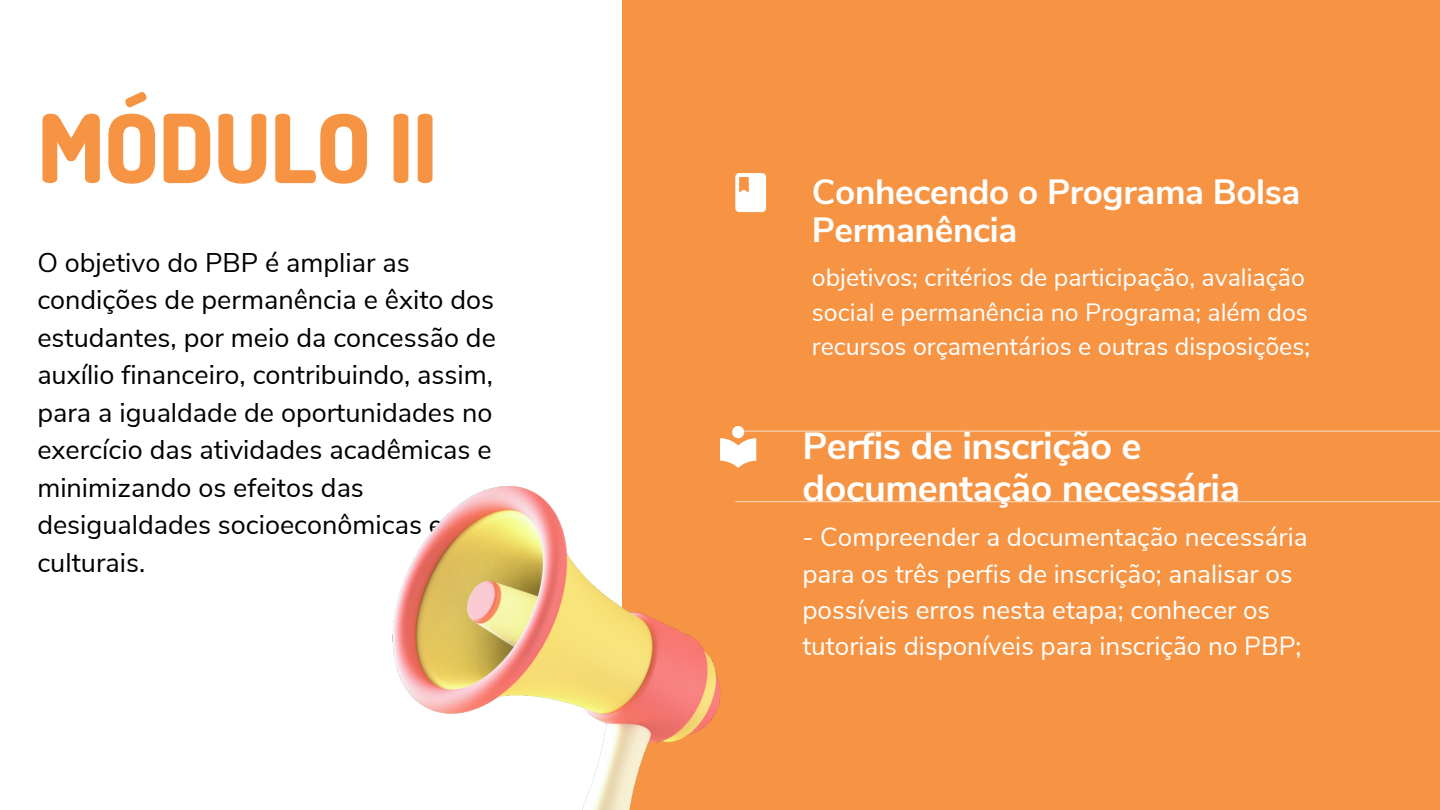
<style>
.page{position:relative;width:1440px;height:810px;background:#f69444}
.page>*{position:absolute;margin:0;border:0;box-sizing:border-box;transform-origin:0 0}
.t1{font:800 95px "Dosis";letter-spacing:-.01em;color:#f69444}
.t2{font:700 37.7px/41.2px "Nunito Sans";letter-spacing:-.01em;color:#fff}
.t3{font:700 35px/38.2px "Nunito Sans";letter-spacing:-.01em;color:#fff}
.t4{font:27px/37.5px "Nunito Sans";color:#000}
.t5{font:26.1px/36.3px "Nunito Sans";color:#fff}
.t6{font:25px/34.5px "Nunito Sans";color:#fff}
</style>
<div class="page">
<div style="left:0;top:0;width:622px;height:810px;background:#fff"></div>
<hr style="left:736px;top:501px;width:704px;height:1px;background:#fff">
<hr style="left:738px;top:431px;width:702px;height:1px;background:#fff">
<svg style="left:720px;top:426px;width:36px;height:42px"></svg>
<svg style="left:735px;top:173px;width:31px;height:39px"></svg>
<img style="left:392px;top:486px;width:328px;height:324px">
<p class="t1" style="left:37px;top:86px;width:402px">MÓDULO II</p>
<p class="t4" style="left:37px;top:244px;width:460px">O objetivo do PBP é ampliar as condições de permanência e êxito dos estudantes, por meio da concessão de auxílio financeiro, contribuindo, assim, para a igualdade de oportunidades no exercício das atividades acadêmicas e minimizando os efeitos das desigualdades socioeconômicas e culturais.</p>
<p class="t3" style="left:812px;top:173px;width:490px">Conhecendo o Programa Bolsa<br>Permanência</p>
<p class="t6" style="left:812px;top:261px;width:500px">objetivos; critérios de participação, avaliação social e permanência no Programa; além dos recursos orçamentários e outras disposições;</p>
<p class="t2" style="left:802px;top:426px;width:439px">Perfis de inscrição e documentação necessária</p>
<p class="t5" style="left:802px;top:520px;width:507px">- Compreender a documentação necessária para os três perfis de inscrição; analisar os possíveis erros nesta etapa; conhecer os tutoriais disponíveis para inscrição no PBP;</p>
</div>
